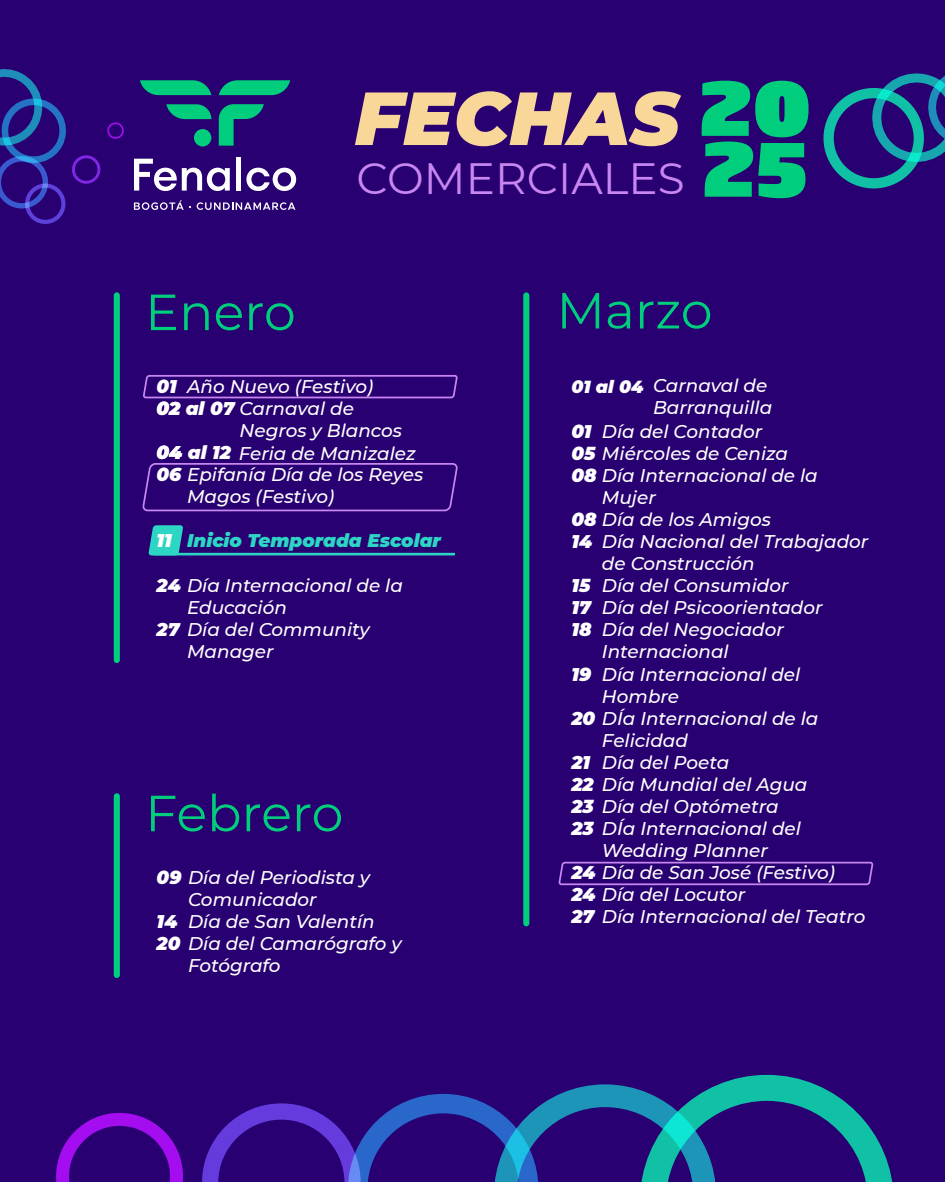
<style>
.page{position:relative;width:945px;height:1182px;background:#fff}
.page>*{position:absolute;margin:0;border:0;box-sizing:border-box;transform-origin:0 0}
.t1{font:italic 900 74.99px "Montserrat";color:#f9d799}
.t2{font:900 72.19px/60.8px "Soho Gothic Pro";color:#00ce7c}
.t3{font:50.75px "Montserrat";color:#00ce7c}
.t4{font:43.75px "Montserrat";color:#c886f0}
.t5{font:italic 500 18.38px/22.1px "Montserrat";color:#fff}
.t6{font:italic 900 18.38px "Montserrat";color:#2cd5c4}
.t7{font:italic 900 18.38px/22.1px "Montserrat";color:#fff;text-align:justify}
.s1{font-weight:900}
.s2{font-weight:900;font-size:17.41px}
</style>
<div class="page">
<div style="left:0;top:0;width:945px;height:1181px;background:#280071"></div>
<svg style="left:107px;top:122px;width:17px;height:17px"></svg>
<svg style="left:72px;top:155px;width:28px;height:29px"></svg>
<svg style="left:0;top:69px;width:66px;height:155px"></svg>
<svg style="left:140px;top:80px;width:71px;height:15px"></svg>
<svg style="left:219px;top:80px;width:71px;height:15px"></svg>
<svg style="left:166px;top:104px;width:45px;height:15px"></svg>
<svg style="left:219px;top:104px;width:45px;height:42px"></svg>
<div style="left:194px;top:129px;width:17px;height:17px;background:#00ce7c;border-radius:50%"></div>
<svg style="left:134px;top:159px;width:96px;height:32px"></svg>
<div style="left:236px;top:157px;width:5px;height:33px;background:#fff"></div>
<svg style="left:246px;top:168px;width:50px;height:23px"></svg>
<svg style="left:134px;top:200px;width:57px;height:10px"></svg>
<svg style="left:197px;top:202px;width:98px;height:8px"></svg>
<svg style="left:56px;top:1112px;width:127px;height:69px"></svg>
<svg style="left:202px;top:1074px;width:690px;height:107px"></svg>
<svg style="left:823px;top:73px;width:122px;height:115px"></svg>
<div style="left:114px;top:793px;width:6px;height:184px;background:#00ce7c;border-radius:3px"></div>
<svg style="left:143px;top:375px;width:315px;height:24px"></svg>
<svg style="left:143px;top:463px;width:314px;height:49px"></svg>
<div style="left:114px;top:292px;width:6px;height:371px;background:#00ce7c;border-radius:3px"></div>
<svg style="left:148px;top:525px;width:35px;height:30px"></svg>
<hr style="left:153px;top:552px;width:302px;height:3px;background:#2cd5c4">
<svg style="left:558px;top:861px;width:315px;height:25px"></svg>
<div style="left:523px;top:292px;width:6px;height:634px;background:#00ce7c;border-radius:3px"></div>
<h3 class="t3" style="left:145px;top:277px;width:152px">Enero</h3>
<h1 class="t1" style="left:355px;top:62px;width:326px">FECHAS</h1>
<h3 class="t4" style="left:356px;top:149px;width:330px">COMERCIALES</h3>
<h2 class="t2" style="left:699px;top:73px;width:113px">20<br>25</h2>
<h3 class="t3" style="left:556px;top:275px;width:158px">Marzo</h3>
<p class="t7" style="left:157px;top:374px;width:22px">01</p>
<p class="t5" style="left:187px;top:374px;width:188px">Año Nuevo (Festivo)</p>
<p class="t5" style="left:157px;top:396px;width:199px"><span class="s1">02 al 07</span> Carnaval de</p>
<p class="t5" style="left:240px;top:418px;width:164px">Negros y Blancos</p>
<p class="t5" style="left:157px;top:441px;width:261px"><span class="s1">04 al 12</span> Feria de Manizalez</p>
<p class="t5" style="left:157px;top:463px;width:268px"><span class="s1">06</span> Epifanía Día de los Reyes</p>
<p class="t5" style="left:187px;top:485px;width:149px">Magos (Festivo)</p>
<p class="t6" style="left:187px;top:527px;width:255px">Inicio Temporada Escolar</p>
<p class="t7" style="left:157px;top:528px;width:17px">11</p>
<p class="t5" style="left:157px;top:573px;width:248px"><span class="s1">24</span> Día Internacional de la</p>
<p class="t5" style="left:157px;top:617px;width:215px"><span class="s1">27</span> Día del Community</p>
<p class="t5" style="left:187px;top:595px;width:101px">Educación</p>
<p class="t5" style="left:187px;top:639px;width:88px">Manager</p>
<h3 class="t3" style="left:145px;top:778px;width:200px">Febrero</h3>
<p class="t5" style="left:157px;top:865px;width:215px"><span class="s1">09</span> Día del Periodista y</p>
<p class="t5" style="left:157px;top:909px;width:247px"><span class="s1">14<br>20</span> Día del Camarógrafo y</p>
<p class="t5" style="left:188px;top:887px;width:188px">Comunicador<br>Día de San Valentín</p>
<p class="t5" style="left:188px;top:953px;width:94px">Fotógrafo</p>
<p class="t5" style="left:571px;top:374px;width:202px;text-align:right"><span class="s2">01 al 04</span> Carnaval de<br>Barranquilla</p>
<p class="t5" style="left:571px;top:419px;width:248px"><span class="s1">01<br>05</span> Miércoles de Ceniza<br><span class="s1">08</span> Día Internacional de la</p>
<p class="t5" style="left:571px;top:507px;width:201px"><span class="s1">08</span> Día de los Amigos<br><span class="s1">14</span></p>
<p class="t7" style="left:571px;top:573px;width:22px">15<br>17<br>18</p>
<p class="t7" style="left:571px;top:661px;width:21px">19</p>
<p class="t5" style="left:571px;top:706px;width:249px"><span class="s1">20</span> DÍa Internacional de la</p>
<p class="t5" style="left:571px;top:750px;width:231px"><span class="s1">21<br>22<br>23</span> Día del Optómetra<br><span class="s1">23</span> DÍa Internacional del</p>
<p class="t5" style="left:571px;top:860px;width:296px"><span class="s1">24</span> Día de San José (Festivo)<br><span class="s1">24</span> Día del Locutor<br><span class="s1">27</span> Día Internacional del Teatro</p>
<p class="t5" style="left:602px;top:419px;width:162px">Día del Contador</p>
<p class="t5" style="left:602px;top:485px;width:55px">Mujer</p>
<p class="t5" style="left:602px;top:530px;width:268px">Día Nacional del Trabajador de Construcción<br>Día del Consumidor<br>Día del Psicoorientador<br>Día del Negociador<br>Internacional<br>Día Internacional del<br>Hombre</p>
<p class="t5" style="left:602px;top:728px;width:207px">Felicidad<br>Día del Poeta<br>Día Mundial del Agua</p>
<p class="t5" style="left:602px;top:838px;width:168px">Wedding Planner</p>
</div>
